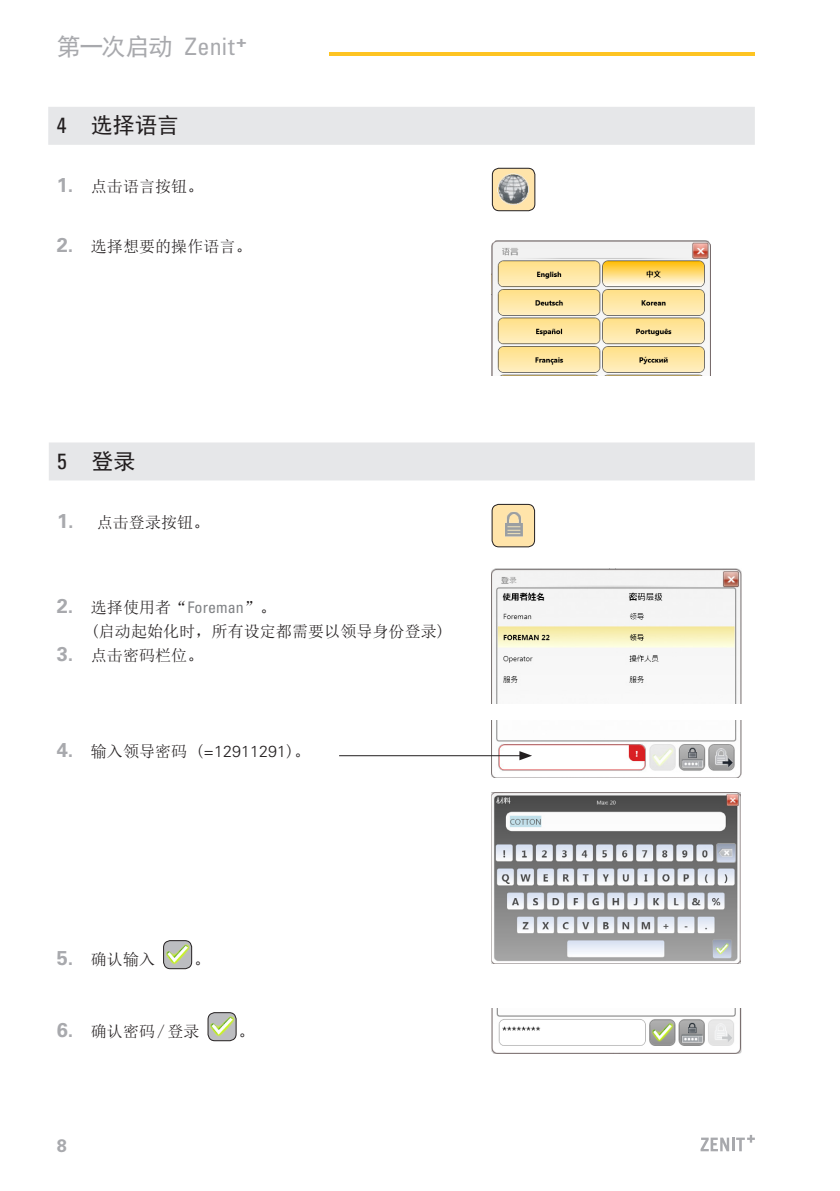
<style>
.page{position:relative;width:840px;height:1191px;background:#fff}
.page>*{position:absolute;margin:0;border:0;box-sizing:border-box;transform-origin:0 0}
.t1{font:24px "Sim Hei";letter-spacing:-.05em;color:#a8a9ad}
.t2{font:22px "Sim Hei";letter-spacing:.005em;color:#231f20}
.t3{font:700 18px "Univers";color:#a8a9ad}
.t4{font:16px/24px "Sim Sun";letter-spacing:.005em;color:#231f20}
.t5{font:300 16px "Univers";letter-spacing:.005em;color:#231f20}
.t6{font:16px "Sim Hei";color:#231f20}
.s1{font-family:"Univers";font-stretch:condensed}
.s2{font-family:"Univers";font-weight:700;font-size:20px;color:#a8a9ad}
.s3{font-family:"Sim Hei"}
.s4{font-family:"Univers";font-stretch:condensed;color:#808285}
.s5{font-weight:700;font-size:20px;color:#a8a9ad}
.s6{font-family:"Sim Sun";font-weight:400}
.s7{font-family:"Sim Hei";font-weight:400}
</style>
<div class="page">
<hr style="left:329px;top:53px;width:425px;height:3px;background:#fec422">
<svg style="left:700px;top:1137px;width:28px;height:14px"></svg>
<hr style="left:731px;top:1137px;width:3px;height:14px;background:#a8a9ad">
<svg style="left:736px;top:1135px;width:18px;height:16px"></svg>
<div style="left:48px;top:107px;width:706px;height:38px;background:#e6e7e9"></div>
<img style="left:492px;top:168px;width:42px;height:42px">
<div style="left:492px;top:168px;width:43px;height:43px;border:1px solid #231f20;border-radius:7px"></div>
<div style="left:49px;top:442px;width:705px;height:38px;background:#e6e7e9"></div>
<img style="left:492px;top:504px;width:42px;height:42px">
<div style="left:491px;top:504px;width:43px;height:43px;border:1px solid #231f20;border-radius:7px"></div>
<img style="left:164px;top:940px;width:27px;height:28px">
<div style="left:163px;top:940px;width:29px;height:29px;border:1px solid #231f20;border-radius:7px"></div>
<img style="left:491px;top:240px;width:218px;height:136px">
<img style="left:491px;top:1008px;width:250px;height:46px">
<img style="left:208px;top:1012px;width:28px;height:28px">
<div style="left:208px;top:1012px;width:28px;height:29px;border:1px solid #231f20;border-radius:7px"></div>
<img style="left:491px;top:568px;width:249px;height:135px">
<img style="left:491px;top:720px;width:249px;height:57px">
<img style="left:491px;top:792px;width:248px;height:171px">
<hr style="left:339px;top:755px;width:183px;height:1px;background:#231f20">
<svg style="left:519px;top:751px;width:12px;height:9px"></svg>
<h1 class="t1" style="left:57px;top:34px;width:191px">第一次启动 <span class="s1">Zenit</span><sup>+</sup></h1>
<h2 class="t2" style="left:57px;top:115px;width:124px"><span class="s1">4</span> 选择语言</h2>
<p class="t4" style="left:57px;top:174px;width:148px"><span class="s2">1.</span> 点击语言按钮<span class="s3">。</span></p>
<p class="t4" style="left:57px;top:234px;width:196px"><span class="s2">2.</span> 选择想要的操作语言<span class="s3">。</span></p>
<h2 class="t2" style="left:57px;top:450px;width:80px"><span class="s1">5</span> 登录</h2>
<p class="t4" style="left:57px;top:510px;width:154px"><span class="s2">1.</span> 点击登录按钮<span class="s3">。</span></p>
<p class="t4" style="left:91px;top:595px;width:355px;text-indent:-34px"><span class="s2">2.</span> 选择使用者“<span class="s4">Foreman</span>”<span class="s3">。<br></span>(启动起始化时，所有设定都需要以领导身份登录)</p>
<p class="t4" style="left:57px;top:643px;width:148px"><span class="s2">3.</span> 点击密码栏位<span class="s3">。</span></p>
<p class="t5" style="left:57px;top:741px;width:255px"><span class="s5">4.</span> <span class="s6">输入领导密码 (</span>=12911291<span class="s6">)</span><span class="s7">。</span></p>
<p class="t4" style="left:57px;top:947px;width:100px"><span class="s2">5.</span> 确认输入</p>
<p class="t6" style="left:194px;top:951px;width:17px">。</p>
<p class="t4" style="left:57px;top:1019px;width:144px"><span class="s2">6.</span> 确认密码/登录</p>
<p class="t6" style="left:238px;top:1023px;width:17px">。</p>
<p class="t3" style="left:57px;top:1135px;width:12px">8</p>
</div>
